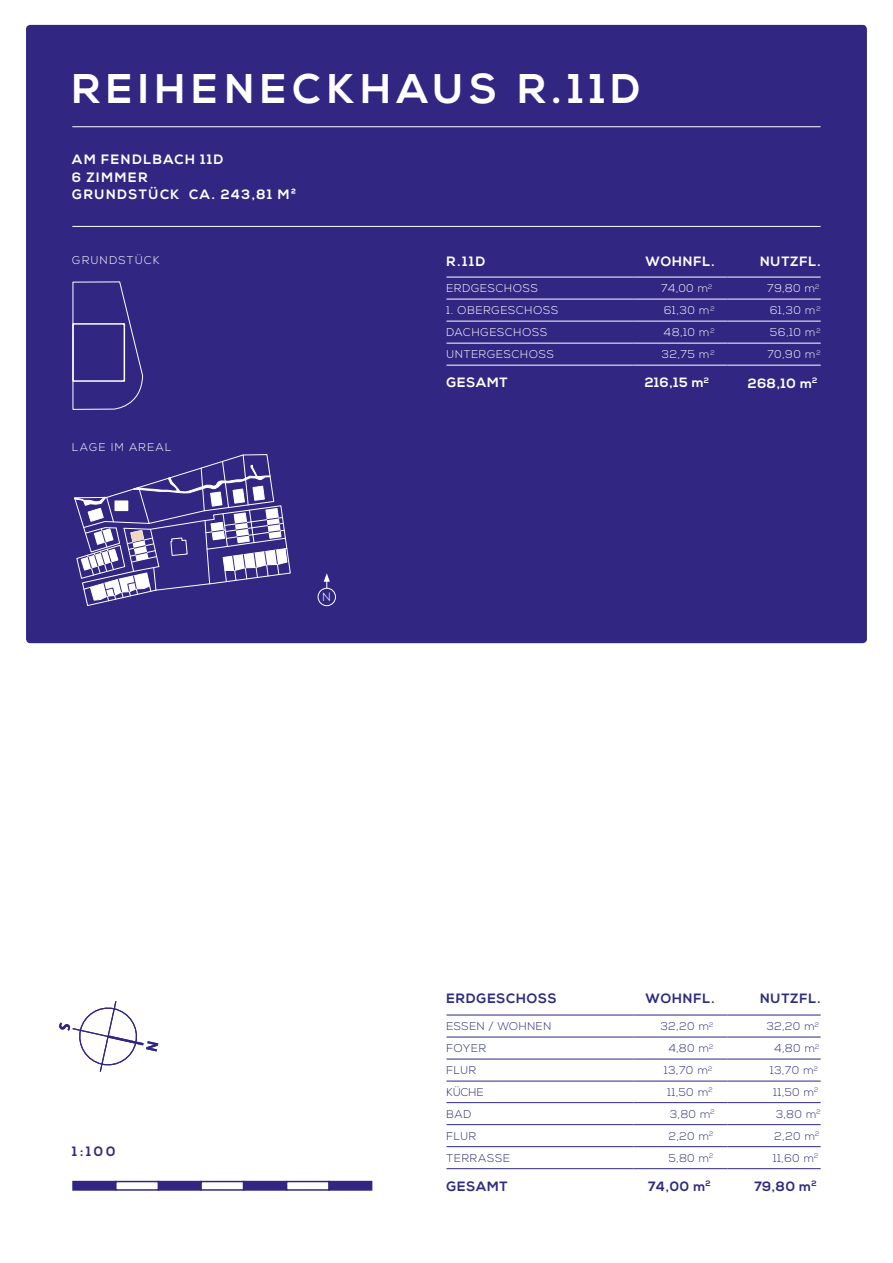
<style>
.page{position:relative;width:893px;height:1263px;background:#fff}
.page>*{position:absolute;margin:0;border:0;box-sizing:border-box;transform-origin:0 0}
.t1{font:700 41.4px "Nexa";letter-spacing:.15em;color:#fff}
.t2{font:700 13.5px/17.5px "Nexa";letter-spacing:.105em;color:#fff}
.t3{font:700 13.5px "Nexa";letter-spacing:.065em;color:#2e2c7e}
.t4{font:700 13.5px "Nexa";color:#312783}
.t5{font:300 12px "Nexa";color:#fff}
.t6{font:300 11.25px "Nexa";letter-spacing:.05em;color:#2e2c7e}
.t7{font:300 11.25px "Nexa";letter-spacing:.075em;color:#fff}
.t8{font:300 11.25px "Nexa";letter-spacing:.13em;color:#fff}
.t9{font:300 11.25px "Nexa";letter-spacing:.125em;color:#fff}
.t10{font:300 11.25px "Nexa";letter-spacing:.08em;color:#2e2c7e}
</style>
<div class="page">
<div style="left:26px;top:25px;width:841px;height:618px;background:#312783;border-radius:4px"></div>
<hr style="left:73px;top:126px;width:747px;height:1px;background:#fff">
<hr style="left:73px;top:226px;width:747px;height:1px;background:#fff">
<div style="left:73px;top:1181px;width:43px;height:9px;background:#312783"></div>
<div style="left:72px;top:1181px;width:44px;height:10px;border:2px solid #312783"></div>
<div style="left:158px;top:1181px;width:43px;height:9px;background:#312783"></div>
<div style="left:158px;top:1181px;width:44px;height:10px;border:2px solid #312783"></div>
<div style="left:115px;top:1181px;width:44px;height:10px;border:2px solid #312783"></div>
<div style="left:200px;top:1181px;width:44px;height:10px;border:2px solid #312783"></div>
<div style="left:286px;top:1181px;width:44px;height:10px;border:2px solid #312783"></div>
<div style="left:244px;top:1181px;width:42px;height:9px;background:#312783"></div>
<div style="left:243px;top:1181px;width:44px;height:10px;border:2px solid #312783"></div>
<div style="left:329px;top:1181px;width:43px;height:9px;background:#312783"></div>
<div style="left:328px;top:1181px;width:44px;height:10px;border:2px solid #312783"></div>
<div style="left:318px;top:588px;width:18px;height:18px;border:1px solid #fff;border-radius:50%"></div>
<svg style="left:324px;top:573px;width:6px;height:15px"></svg>
<hr style="left:446px;top:1015px;width:188px;height:1px;background:#312783">
<hr style="left:634px;top:1015px;width:94px;height:1px;background:#312783">
<hr style="left:728px;top:1015px;width:93px;height:1px;background:#312783">
<hr style="left:446px;top:1037px;width:188px;height:1px;background:#312783">
<hr style="left:634px;top:1037px;width:94px;height:1px;background:#312783">
<hr style="left:728px;top:1037px;width:93px;height:1px;background:#312783">
<hr style="left:446px;top:1059px;width:188px;height:1px;background:#312783">
<hr style="left:634px;top:1059px;width:94px;height:1px;background:#312783">
<hr style="left:728px;top:1059px;width:93px;height:1px;background:#312783">
<hr style="left:446px;top:1081px;width:188px;height:1px;background:#312783">
<hr style="left:634px;top:1081px;width:94px;height:1px;background:#312783">
<hr style="left:728px;top:1081px;width:93px;height:1px;background:#312783">
<hr style="left:446px;top:1102px;width:188px;height:1px;background:#312783">
<hr style="left:634px;top:1102px;width:94px;height:1px;background:#312783">
<hr style="left:728px;top:1102px;width:93px;height:1px;background:#312783">
<hr style="left:446px;top:1124px;width:188px;height:1px;background:#312783">
<hr style="left:634px;top:1124px;width:94px;height:1px;background:#312783">
<hr style="left:728px;top:1124px;width:93px;height:1px;background:#312783">
<hr style="left:446px;top:1146px;width:188px;height:1px;background:#312783">
<hr style="left:634px;top:1146px;width:94px;height:1px;background:#312783">
<hr style="left:728px;top:1146px;width:93px;height:1px;background:#312783">
<hr style="left:446px;top:1168px;width:188px;height:1px;background:#312783">
<hr style="left:634px;top:1168px;width:94px;height:1px;background:#312783">
<hr style="left:728px;top:1168px;width:93px;height:1px;background:#312783">
<svg style="left:59px;top:1001px;width:99px;height:71px"></svg>
<svg style="left:73px;top:282px;width:70px;height:128px"></svg>
<div style="left:72px;top:323px;width:53px;height:59px;border:2px solid #fff"></div>
<svg style="left:74px;top:454px;width:217px;height:152px"></svg>
<hr style="left:446px;top:277px;width:188px;height:1px;background:#fff">
<hr style="left:634px;top:277px;width:94px;height:1px;background:#fff">
<hr style="left:728px;top:277px;width:93px;height:1px;background:#fff">
<hr style="left:446px;top:299px;width:188px;height:1px;background:#fff">
<hr style="left:634px;top:299px;width:94px;height:1px;background:#fff">
<hr style="left:728px;top:299px;width:93px;height:1px;background:#fff">
<hr style="left:446px;top:321px;width:188px;height:1px;background:#fff">
<hr style="left:634px;top:321px;width:94px;height:1px;background:#fff">
<hr style="left:728px;top:321px;width:93px;height:1px;background:#fff">
<hr style="left:446px;top:343px;width:188px;height:1px;background:#fff">
<hr style="left:634px;top:343px;width:94px;height:1px;background:#fff">
<hr style="left:728px;top:343px;width:93px;height:1px;background:#fff">
<hr style="left:446px;top:365px;width:188px;height:1px;background:#fff">
<hr style="left:634px;top:365px;width:94px;height:1px;background:#fff">
<hr style="left:728px;top:365px;width:93px;height:1px;background:#fff">
<h1 class="t1" style="left:72px;top:65px;width:569px">REIHENECKHAUS R.11D</h1>
<p class="t2" style="left:72px;top:151px;width:225px">AM FENDLBACH 11D<br>6 ZIMMER<br>GRUNDSTÜCK CA. 243,81 M²</p>
<p class="t9" style="left:72px;top:253px;width:89px">GRUNDSTÜCK</p>
<p class="t8" style="left:72px;top:441px;width:101px">LAGE IM AREAL</p>
<p class="t5" style="left:323px;top:590px;width:10px">N</p>
<p class="t2" style="left:446px;top:253px;width:40px">R.11D</p>
<p class="t2" style="left:646px;top:253px;width:71px">WOHNFL.</p>
<p class="t2" style="left:760px;top:253px;width:62px">NUTZFL.</p>
<p class="t7" style="left:446px;top:282px;width:93px">ERDGESCHOSS</p>
<p class="t7" style="left:661px;top:282px;width:53px">74,00 m<sup>2</sup></p>
<p class="t7" style="left:767px;top:282px;width:54px">79,80 m<sup>2</sup></p>
<p class="t7" style="left:446px;top:304px;width:113px">1. OBERGESCHOSS</p>
<p class="t7" style="left:664px;top:304px;width:52px">61,30 m<sup>2</sup></p>
<p class="t7" style="left:770px;top:304px;width:52px">61,30 m<sup>2</sup></p>
<p class="t7" style="left:446px;top:326px;width:102px">DACHGESCHOSS</p>
<p class="t7" style="left:664px;top:326px;width:52px">48,10 m<sup>2</sup></p>
<p class="t7" style="left:770px;top:326px;width:52px">56,10 m<sup>2</sup></p>
<p class="t7" style="left:446px;top:348px;width:109px">UNTERGESCHOSS</p>
<p class="t7" style="left:662px;top:348px;width:55px">32,75 m<sup>2</sup></p>
<p class="t7" style="left:767px;top:348px;width:55px">70,90 m<sup>2</sup></p>
<p class="t2" style="left:446px;top:375px;width:63px">GESAMT</p>
<p class="t2" style="left:645px;top:375px;width:66px">216,15 m<sup>2</sup></p>
<p class="t2" style="left:748px;top:375px;width:71px">268,10 m<sup>2</sup></p>
<p class="t4" style="left:72px;top:1144px;width:45px">1:100</p>
<p class="t3" style="left:446px;top:991px;width:112px">ERDGESCHOSS</p>
<p class="t3" style="left:646px;top:991px;width:71px">WOHNFL.</p>
<p class="t3" style="left:760px;top:991px;width:62px">NUTZFL.</p>
<p class="t6" style="left:446px;top:1020px;width:106px">ESSEN / WOHNEN</p>
<p class="t6" style="left:661px;top:1020px;width:54px">32,20 m<sup>2</sup></p>
<p class="t6" style="left:767px;top:1020px;width:54px">32,20 m<sup>2</sup></p>
<p class="t6" style="left:446px;top:1042px;width:41px">FOYER</p>
<p class="t6" style="left:669px;top:1042px;width:46px">4,80 m<sup>2</sup></p>
<p class="t6" style="left:775px;top:1042px;width:46px">4,80 m<sup>2</sup></p>
<p class="t6" style="left:446px;top:1064px;width:31px">FLUR</p>
<p class="t6" style="left:664px;top:1064px;width:50px">13,70 m<sup>2</sup></p>
<p class="t6" style="left:770px;top:1064px;width:50px">13,70 m<sup>2</sup></p>
<p class="t6" style="left:446px;top:1085px;width:39px">KÜCHE</p>
<p class="t6" style="left:668px;top:1085px;width:47px">11,50 m<sup>2</sup></p>
<p class="t6" style="left:773px;top:1085px;width:47px">11,50 m<sup>2</sup></p>
<p class="t6" style="left:446px;top:1107px;width:26px">BAD</p>
<p class="t6" style="left:670px;top:1107px;width:46px">3,80 m<sup>2</sup></p>
<p class="t6" style="left:776px;top:1107px;width:46px">3,80 m<sup>2</sup></p>
<p class="t6" style="left:446px;top:1129px;width:31px">FLUR</p>
<p class="t6" style="left:669px;top:1130px;width:46px">2,20 m<sup>2</sup></p>
<p class="t6" style="left:775px;top:1130px;width:46px">2,20 m<sup>2</sup></p>
<p class="t10" style="left:446px;top:1151px;width:65px">TERRASSE</p>
<p class="t6" style="left:669px;top:1152px;width:46px">5,80 m<sup>2</sup></p>
<p class="t6" style="left:773px;top:1152px;width:47px">11,60 m<sup>2</sup></p>
<p class="t3" style="left:446px;top:1178px;width:63px">GESAMT</p>
<p class="t3" style="left:648px;top:1178px;width:64px">74,00 m<sup>2</sup></p>
<p class="t3" style="left:754px;top:1178px;width:64px">79,80 m<sup>2</sup></p>
</div>
